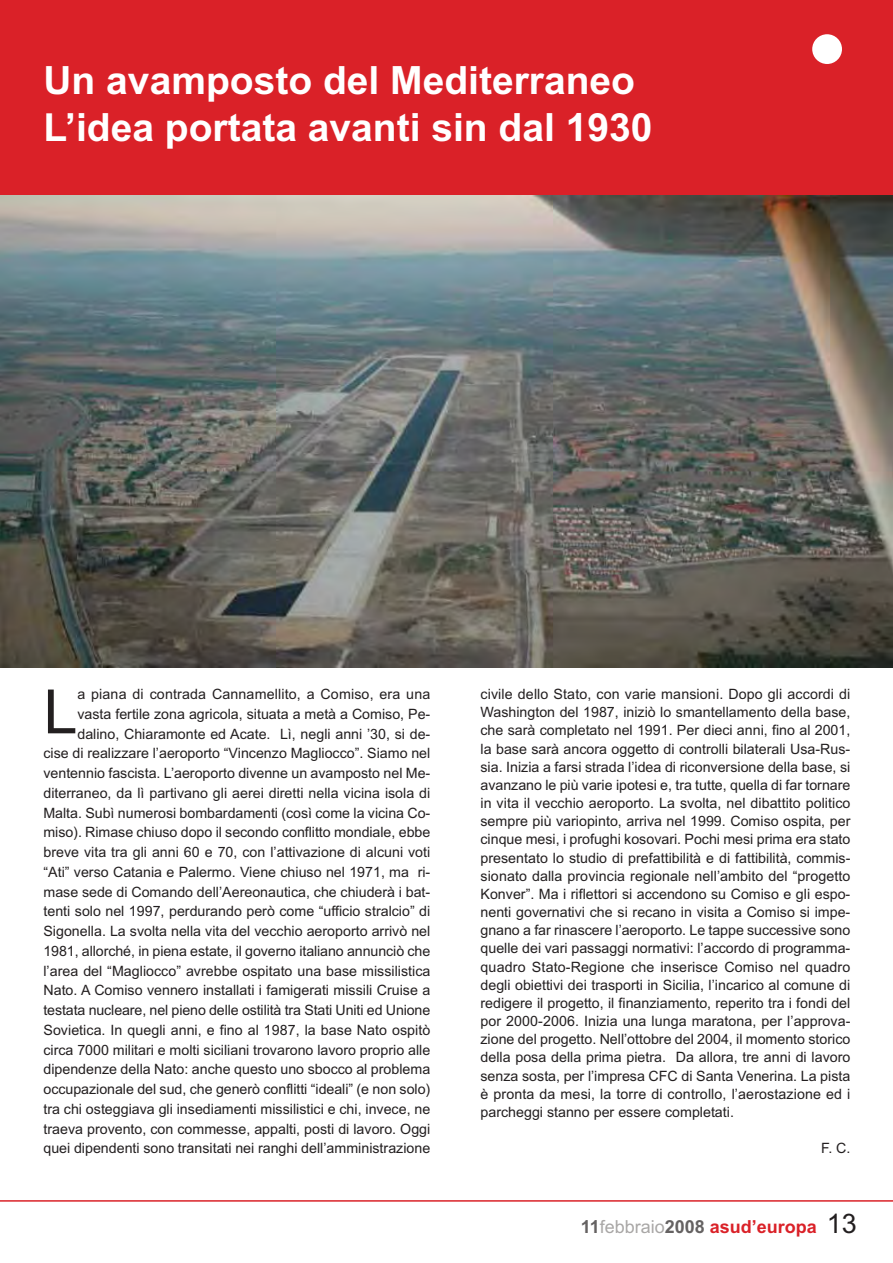
<style>
.page{position:relative;width:893px;height:1263px;background:#fff}
.page>*{position:absolute;margin:0;border:0;box-sizing:border-box;transform-origin:0 0}
.t1{font:61.2px "Arial";color:#231f20}
.t2{font:700 39px/46.8px "Arial";color:#fff}
.t3{font:700 18px "Arial";color:#da2128}
.t4{font:14.25px/19.8px "Arial";color:#231f20;text-align:right}
.s1{color:#656262}
.s2{font-weight:400;color:#a9a7a6}
.s3{font-weight:400;font-size:27px;color:#231f20}
</style>
<div class="page">
<div style="left:0;top:0;width:892px;height:194px;background:#da2128"></div>
<hr style="left:0;top:1200px;width:892px;height:2px;background:#da2128">
<div style="left:812px;top:34px;width:30px;height:30px;background:#fff;border-radius:50%"></div>
<img style="left:0;top:196px;width:892px;height:472px">
<h2 class="t2" style="left:43px;top:61px;width:610px">Un avamposto del Mediterraneo<br>L’idea portata avanti sin dal 1930</h2>
<p class="t4" style="left:43px;top:686px;width:388px">a piana di contrada Cannamellito, a Comiso, era una vasta fertile zona agricola, situata a metà a Comiso, Pe&shy;dalino, Chiaramonte ed Acate. Lì, negli anni ’30, si de-<br>cise di realizzare l’aeroporto “Vincenzo Magliocco”. Siamo nel ventennio fascista. L’aeroporto divenne un avamposto nel Me&shy;diterraneo, da lì partivano gli aerei diretti nella vicina isola di Malta. Subì numerosi bombardamenti (così come la vicina Co&shy;miso). Rimase chiuso dopo il secondo conflitto mondiale, ebbe breve vita tra gli anni 60 e 70, con l’attivazione di alcuni voti “Ati” verso Catania e Palermo. Viene chiuso nel 1971, ma ri&shy;mase sede di Comando dell’Aereonautica, che chiuderà i bat&shy;tenti solo nel 1997, perdurando però come “ufficio stralcio” di Sigonella. La svolta nella vita del vecchio aeroporto arrivò nel 1981, allorché, in piena estate, il governo italiano annunciò che l’area del “Magliocco” avrebbe ospitato una base missilistica Nato. A Comiso vennero installati i famigerati missili Cruise a testata nucleare, nel pieno delle ostilità tra Stati Uniti ed Unione Sovietica. In quegli anni, e fino al 1987, la base Nato ospitò circa 7000 militari e molti siciliani trovarono lavoro proprio alle dipendenze della Nato: anche questo uno sbocco al problema occupazionale del sud, che generò conflitti “ideali” (e non solo) tra chi osteggiava gli insediamenti missilistici e chi, invece, ne traeva provento, con commesse, appalti, posti di lavoro. Oggi quei dipendenti sono transitati nei ranghi dell’amministrazione</p>
<p class="t4" style="left:480px;top:686px;width:371px;line-height:18.1px;text-align:justify">civile dello Stato, con varie mansioni. Dopo gli accordi di Washington del 1987, iniziò lo smantellamento della base, che sarà completato nel 1991. Per dieci anni, fino al 2001, la base sarà ancora oggetto di controlli bilaterali Usa-Rus&shy;sia. Inizia a farsi strada l’idea di riconversione della base, si avanzano le più varie ipotesi e, tra tutte, quella di far tornare in vita il vecchio aeroporto. La svolta, nel dibattito politico sempre più variopinto, arriva nel 1999. Comiso ospita, per cinque mesi, i profughi kosovari. Pochi mesi prima era stato presentato lo studio di prefattibilità e di fattibilità, commis&shy;sionato dalla provincia regionale nell’ambito del “progetto Konver”. Ma i riflettori si accendono su Comiso e gli espo&shy;nenti governativi che si recano in visita a Comiso si impe&shy;gnano a far rinascere l’aeroporto. Le tappe successive sono quelle dei vari passaggi normativi: l’accordo di programma&shy;quadro Stato-Regione che inserisce Comiso nel quadro degli obiettivi dei trasporti in Sicilia, l’incarico al comune di redigere il progetto, il finanziamento, reperito tra i fondi del por 2000-2006. Inizia una lunga maratona, per l’approva&shy;zione del progetto. Nell’ottobre del 2004, il momento storico della posa della prima pietra. Da allora, tre anni di lavoro senza sosta, per l’impresa CFC di Santa Venerina. La pista è pronta da mesi, la torre di controllo, l’aerostazione ed i parcheggi stanno per essere completati.</p>
<h1 class="t1" style="left:43px;top:690px;width:35px">L</h1>
<p class="t4" style="left:821px;top:1140px;width:31px">F. C.</p>
<p class="t3" style="left:580px;top:1220px;width:278px"><span class="s1">11</span><span class="s2">febbraio</span><span class="s1">2008</span> asud’europa <span class="s3">13</span></p>
</div>
